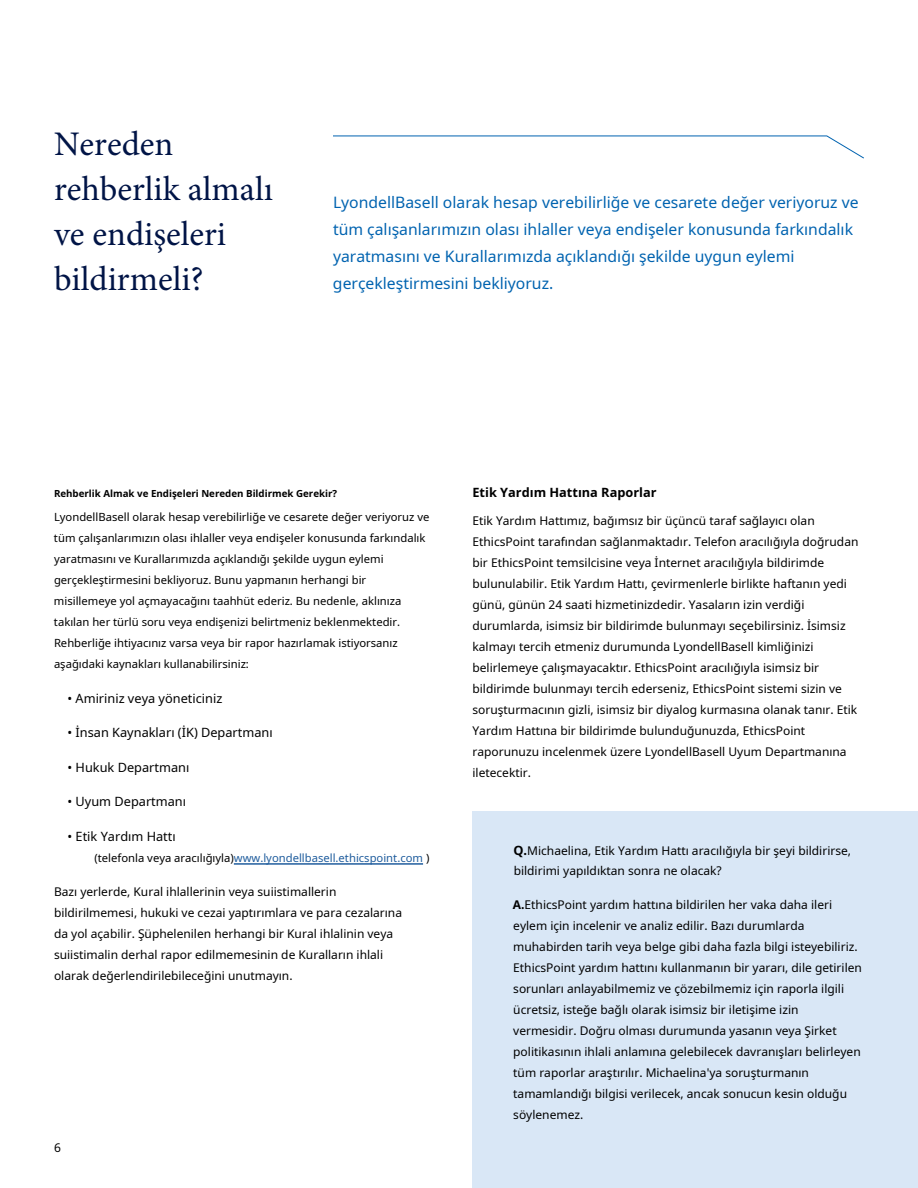
<style>
.page{position:relative;width:918px;height:1188px;background:#fff}
.page>*{position:absolute;margin:0;border:0;box-sizing:border-box;transform-origin:0 0}
.t1{font:34.5px/45px "Minion Pro";color:#001446}
.t2{font:15.75px/27px "Noto Sans";color:#0063b0}
.t3{font:12.75px "Noto Sans";color:#000}
.t4{font:700 12.75px "Noto Sans";color:#000}
.t5{font:12px/21px "Noto Sans";color:#000}
.t6{font:11.25px/21px "Noto Sans";color:#000}
.t7{font:11.25px "Noto Sans";color:#215e9e}
.t8{font:700 9.75px "Noto Sans";color:#000}
.s1{color:#000}
.s2{font-weight:700;font-size:12.75px}
.s3{font-weight:700}
</style>
<div class="page">
<svg style="left:333px;top:135px;width:531px;height:24px"></svg>
<div style="left:472px;top:812px;width:446px;height:376px;background:#d9e7f6"></div>
<hr style="left:234px;top:863px;width:189px;height:2px;background:#215e9e">
<h1 class="t1" style="left:54px;top:122px;width:221px">Nereden rehberlik almalı ve endişeleri bildirmeli?</h1>
<p class="t2" style="left:333px;top:189px;width:527px">LyondellBasell olarak hesap verebilirliğe ve cesarete değer veriyoruz ve tüm çalışanlarımızın olası ihlaller veya endişeler konusunda farkındalık yaratmasını ve Kurallarımızda açıklandığı şekilde uygun eylemi gerçekleştirmesini bekliyoruz.</p>
<p class="t8" style="left:54px;top:487px;width:285px">Rehberlik Almak ve Endişeleri Nereden Bildirmek Gerekir?</p>
<p class="t4" style="left:472px;top:483px;width:186px">Etik Yardım Hattına Raporlar</p>
<p class="t6" style="left:54px;top:506px;width:377px">LyondellBasell olarak hesap verebilirliğe ve cesarete değer veriyoruz ve tüm çalışanlarımızın olası ihlaller veya endişeler konusunda farkındalık yaratmasını ve Kurallarımızda açıklandığı şekilde uygun eylemi gerçekleştirmesini bekliyoruz. Bunu yapmanın herhangi bir misillemeye yol açmayacağını taahhüt ederiz. Bu nedenle, aklınıza takılan her türlü soru veya endişenizi belirtmeniz beklenmektedir.<br>Rehberliğe ihtiyacınız varsa veya bir rapor hazırlamak istiyorsanız aşağıdaki kaynakları kullanabilirsiniz:</p>
<p class="t5" style="left:472px;top:510px;width:388px">Etik Yardım Hattımız, bağımsız bir üçüncü taraf sağlayıcı olan EthicsPoint tarafından sağlanmaktadır. Telefon aracılığıyla doğrudan bir EthicsPoint temsilcisine veya İnternet aracılığıyla bildirimde bulunulabilir. Etik Yardım Hattı, çevirmenlerle birlikte haftanın yedi günü, günün 24 saati hizmetinizdedir. Yasaların izin verdiği durumlarda, isimsiz bir bildirimde bulunmayı seçebilirsiniz. İsimsiz kalmayı tercih etmeniz durumunda LyondellBasell kimliğinizi belirlemeye çalışmayacaktır. EthicsPoint aracılığıyla isimsiz bir bildirimde bulunmayı tercih ederseniz, EthicsPoint sistemi sizin ve soruşturmacının gizli, isimsiz bir diyalog kurmasına olanak tanır. Etik Yardım Hattına bir bildirimde bulunduğunuzda, EthicsPoint raporunuzu incelenmek üzere LyondellBasell Uyum Departmanına iletecektir.</p>
<p class="t3" style="left:68px;top:689px;width:156px">• Amiriniz veya yöneticiniz</p>
<p class="t3" style="left:68px;top:724px;width:207px">• İnsan Kaynakları (İK) Departmanı</p>
<p class="t3" style="left:68px;top:758px;width:123px">• Hukuk Departmanı</p>
<p class="t3" style="left:67px;top:793px;width:120px">• Uyum Departmanı</p>
<p class="t3" style="left:67px;top:827px;width:110px">• Etik Yardım Hattı</p>
<p class="t7" style="left:94px;top:850px;width:336px"><span class="s1">(telefonla veya aracılığıyla)</span>www.lyondellbasell.ethicspoint.com <span class="s1">)</span></p>
<p class="t5" style="left:54px;top:881px;width:350px">Bazı yerlerde, Kural ihlallerinin veya suiistimallerin bildirilmemesi, hukuki ve cezai yaptırımlara ve para cezalarına da yol açabilir. Şüphelenilen herhangi bir Kural ihlalinin veya suiistimalin derhal rapor edilmemesinin de Kuralların ihlali olarak değerlendirilebileceğini unutmayın.</p>
<p class="t5" style="left:513px;top:840px;width:339px;line-height:20.1px"><span class="s2">Q.</span>Michaelina, Etik Yardım Hattı aracılığıyla bir şeyi bildirirse, bildirimi yapıldıktan sonra ne olacak?</p>
<p class="t5" style="left:513px;top:894px;width:351px"><span class="s3">A.</span>EthicsPoint yardım hattına bildirilen her vaka daha ileri eylem için incelenir ve analiz edilir. Bazı durumlarda muhabirden tarih veya belge gibi daha fazla bilgi isteyebiliriz.<br>EthicsPoint yardım hattını kullanmanın bir yararı, dile getirilen sorunları anlayabilmemiz ve çözebilmemiz için raporla ilgili ücretsiz, isteğe bağlı olarak isimsiz bir iletişime izin vermesidir. Doğru olması durumunda yasanın veya Şirket politikasının ihlali anlamına gelebilecek davranışları belirleyen tüm raporlar araştırılır. Michaelina'ya soruşturmanın tamamlandığı bilgisi verilecek, ancak sonucun kesin olduğu söylenemez.</p>
<p class="t5" style="left:54px;top:1137px;width:8px">6</p>
</div>
